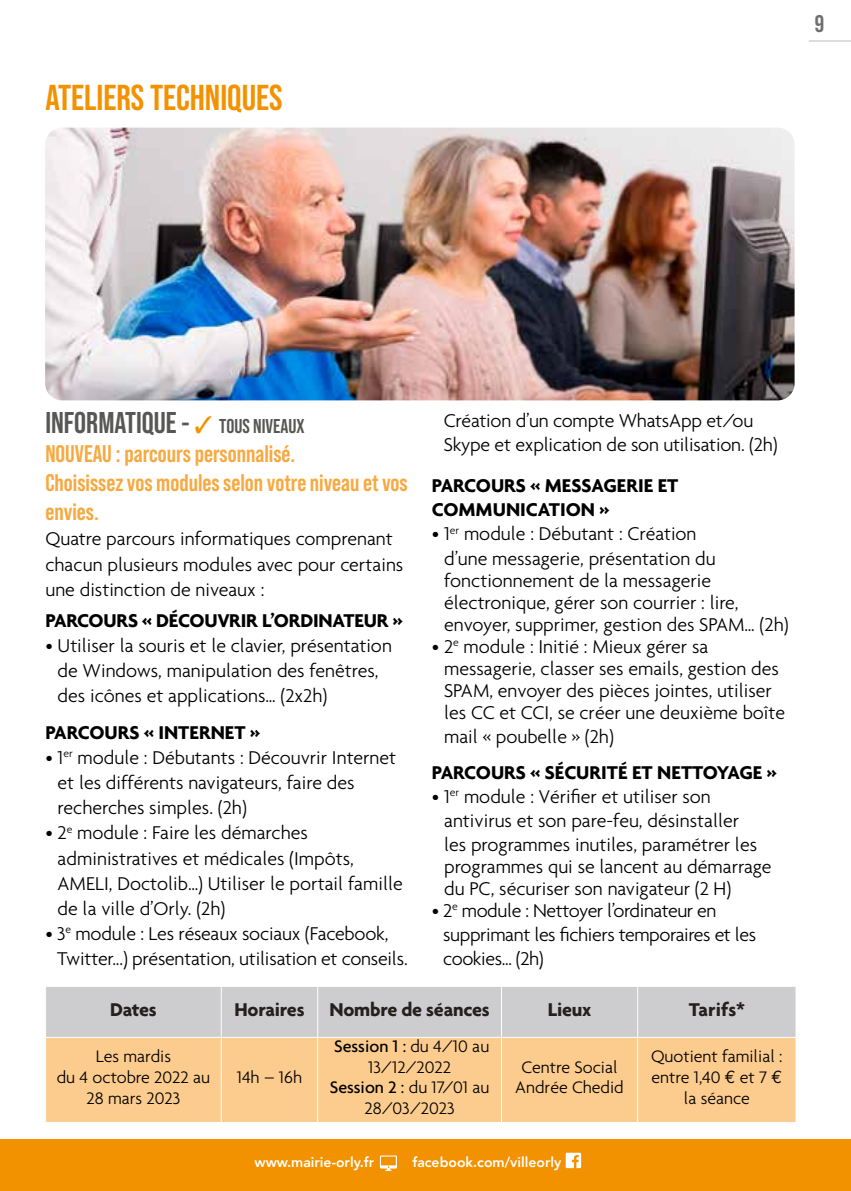
<style>
.page{position:relative;width:851px;height:1191px;background:#fff}
.page>*{position:absolute;margin:0;border:0;box-sizing:border-box;transform-origin:0 0}
.t1{font:700 36px "Bebas Neue Pro";color:#f39200}
.t2{font:700 30px "Bebas Neue Pro";color:#575756}
.t3{font:700 24px/29.2px "Bebas Neue Pro";color:#f7a941}
.t4{font:700 24px "Bebas Neue Pro";color:#706f6f}
.t5{font:300 20px/25.2px "Agenda";color:#000}
.t6{font:700 20px/24px "Agenda";color:#000}
.t7{font:300 20px/24px "Agenda";letter-spacing:-.02em;color:#000}
.t8{font:700 20px "Agenda";letter-spacing:-.01em;color:#23201e}
.t9{font:300 18px/20.6px "Agenda";color:#000;text-align:center}
.t10{font:800 14px "Avenir";color:#fff}
.s1{color:#f39200}
.s2{font-size:20px}
.s3{font-weight:500}
.s4{font-family:"Euro Mono";font-weight:400}
</style>
<div class="page">
<div style="left:0;top:1140px;width:850px;height:51px;background:#f39200"></div>
<svg style="left:380px;top:1155px;width:17px;height:16px"></svg>
<svg style="left:565px;top:1152px;width:16px;height:16px"></svg>
<img style="left:45px;top:128px;width:749px;height:272px">
<div style="left:46px;top:987px;width:749px;height:49px;background:#cdccce"></div>
<div style="left:46px;top:1038px;width:749px;height:84px;background:#fccb8e"></div>
<hr style="left:221px;top:986px;width:1px;height:50px;background:#fff">
<hr style="left:317px;top:986px;width:1px;height:50px;background:#fff">
<hr style="left:501px;top:986px;width:1px;height:50px;background:#fff">
<hr style="left:637px;top:986px;width:1px;height:50px;background:#fff">
<hr style="left:221px;top:1037px;width:1px;height:85px;background:#fff">
<hr style="left:317px;top:1037px;width:1px;height:85px;background:#fff">
<hr style="left:501px;top:1037px;width:1px;height:85px;background:#fff">
<hr style="left:637px;top:1037px;width:1px;height:85px;background:#fff">
<h1 class="t1" style="left:45px;top:77px;width:238px">ATELIERS TECHNIQUES</h1>
<p class="t4" style="left:814px;top:10px;width:11px">9</p>
<h2 class="t2" style="left:45px;top:405px;width:260px">INFORMATIQUE - <span class="s1">✓</span> <span class="s2">TOUS NIVEAUX</span></h2>
<p class="t3" style="left:45px;top:439px;width:364px">NOUVEAU : parcours personnalisé.<br>Choisissez vos modules selon votre niveau et vos envies.</p>
<p class="t5" style="left:45px;top:526px;width:359px">Quatre parcours informatiques comprenant chacun plusieurs modules avec pour certains une distinction de niveaux :</p>
<p class="t6" style="left:45px;top:607px;width:358px">PARCOURS « DÉCOUVRIR L’ORDINATEUR »</p>
<p class="t5" style="left:58px;top:632px;width:336px;text-indent:-12px">• Utiliser la souris et le clavier, présentation de Windows, manipulation des fenêtres, des icônes et applications… (2x2h)</p>
<p class="t6" style="left:45px;top:719px;width:216px">PARCOURS « INTERNET »</p>
<p class="t5" style="left:58px;top:744px;width:340px;text-indent:-12px">• 1<sup>er</sup> module : Débutants : Découvrir Internet et les différents navigateurs, faire des recherches simples. (2h)</p>
<p class="t5" style="left:58px;top:820px;width:346px;text-indent:-12px">• 2<sup>e</sup> module : Faire les démarches administratives et médicales (Impôts, AMELI, Doctolib…) Utiliser le portail famille de la ville d’Orly. (2h)</p>
<p class="t5" style="left:57px;top:920px;width:352px;text-indent:-12px">• 3<sup>e</sup> module : Les réseaux sociaux (Facebook,<br>Twitter...) présentation, utilisation et conseils.</p>
<p class="t5" style="left:443px;top:408px;width:335px;line-height:24px">Création d’un compte WhatsApp et/ou<br>Skype et explication de son utilisation. (2h)</p>
<p class="t6" style="left:432px;top:473px;width:248px">PARCOURS « MESSAGERIE ET<br>COMMUNICATION »</p>
<p class="t5" style="left:444px;top:521px;width:273px;line-height:24px;text-indent:-12px">• 1<sup>er</sup> module : Débutant : Création d’une messagerie, présentation du</p>
<p class="t5" style="left:444px;top:569px;width:346px;line-height:22px">fonctionnement de la messagerie électronique, gérer son courrier : lire, envoyer, supprimer, gestion des SPAM… (2h)</p>
<p class="t5" style="left:444px;top:635px;width:342px;line-height:22px;text-indent:-12px">• 2<sup>e</sup> module : Initié : Mieux gérer sa messagerie, classer ses emails, gestion des SPAM, envoyer des pièces jointes, utiliser les CC et CCI, se créer une deuxième boîte</p>
<p class="t5" style="left:444px;top:724px;width:171px">mail « poubelle » (2h)</p>
<p class="t6" style="left:432px;top:759px;width:346px">PARCOURS « SÉCURITÉ ET NETTOYAGE »</p>
<p class="t5" style="left:444px;top:784px;width:314px;line-height:24px;text-indent:-12px">• 1<sup>er</sup> module : Vérifier et utiliser son antivirus et son pare-feu, désinstaller les programmes inutiles, paramétrer les</p>
<p class="t5" style="left:444px;top:855px;width:329px;line-height:22px">programmes qui se lancent au démarrage du PC, sécuriser son navigateur (2 H)</p>
<p class="t7" style="left:443px;top:898px;width:314px;text-indent:-11px">• 2<sup>e</sup> module : Nettoyer l’ordinateur en supprimant les fichiers temporaires et les cookies… (2h)</p>
<p class="t8" style="left:110px;top:997px;width:48px">Dates</p>
<p class="t8" style="left:234px;top:997px;width:257px">Horaires Nombre de séances</p>
<p class="t8" style="left:547px;top:997px;width:45px">Lieux</p>
<p class="t8" style="left:688px;top:997px;width:58px">Tarifs*</p>
<p class="t9" style="left:57px;top:1046px;width:155px">Les mardis<br>du 4 octobre 2022 au<br>28 mars 2023</p>
<p class="t9" style="left:330px;top:1035px;width:161px"><span class="s3">Session 1 :</span> du 4/10 au<br>13/12/2022<br><span class="s3">Session 2 :</span> du 17/01 au<br>28/03/2023</p>
<p class="t9" style="left:515px;top:1056px;width:110px">Centre Social<br>Andrée Chedid</p>
<p class="t9" style="left:651px;top:1046px;width:133px">Quotient familial : entre 1,40 <span class="s4">€</span> et 7 <span class="s4">€ </span>la séance</p>
<p class="t9" style="left:237px;top:1066px;width:67px">14h – 16h</p>
<p class="t10" style="left:254px;top:1151px;width:121px">www.mairie-orly.fr</p>
<p class="t10" style="left:412px;top:1151px;width:150px">facebook.com/villeorly</p>
</div>
